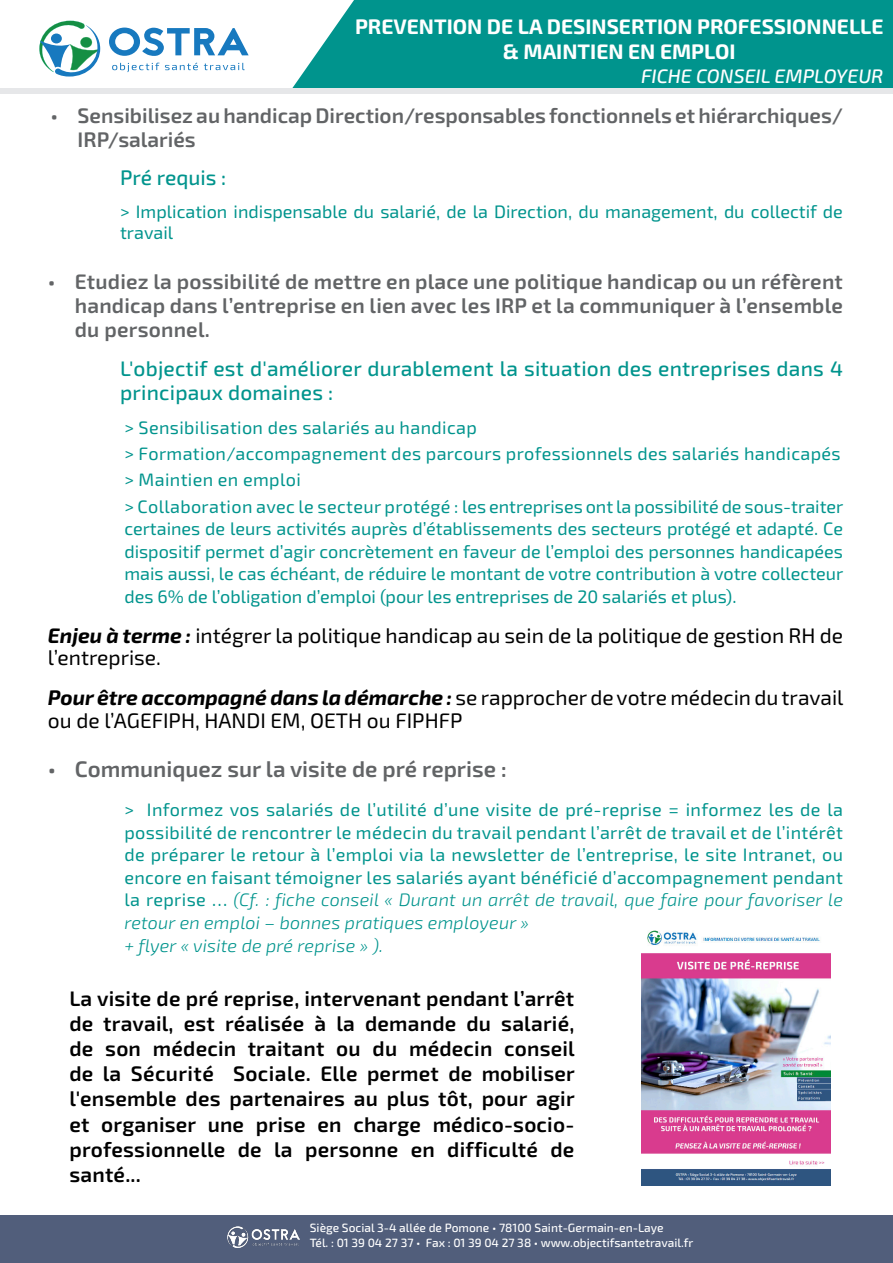
<style>
.page{position:relative;width:893px;height:1263px;background:#fff}
.page>*{position:absolute;margin:0;border:0;box-sizing:border-box;transform-origin:0 0}
.t1{font:600 22.5px "Exo 2";color:#626466}
.t2{font:600 21px/25.2px "Exo 2";letter-spacing:.01em;color:#000;text-align:justify}
.t3{font:600 21px/24px "Exo 2";color:#626466}
.t4{font:21px/22.5px "Exo 2";color:#000}
.t5{font:500 21px/23.4px "Exo 2";letter-spacing:.01em;color:#00948d}
.t6{font:700 21px/25.2px "Exo 2";color:#fff;text-align:center}
.t7{font:italic 500 19.5px "Exo 2";color:#fff}
.t8{font:18px/22.5px "Exo 2";letter-spacing:.02em;color:#00948d;text-align:justify}
.t9{font:18px/21px "Exo 2";color:#00948d}
.t10{font:italic 300 18px "Exo 2";letter-spacing:.01em;color:#00948d}
.t11{font:500 12px/14.4px "Exo 2";color:#fff}
.s1{font-weight:700;font-style:italic}
.s2{font-weight:300;font-style:italic}
</style>
<div class="page">
<div style="left:0;top:1215px;width:893px;height:48px;background:#515e7b"></div>
<div style="left:0;top:0;width:893px;height:88px;background:#00948d"></div>
<svg style="left:0;top:0;width:466px;height:94px;fill:#fff"></svg>
<svg style="left:39px;top:21px;width:61px;height:56px;background:#a3cfcc"></svg>
<div style="left:51px;top:34px;width:11px;height:9px;background:#1779bf;border-radius:50%"></div>
<svg style="left:112px;top:63px;width:47px;height:9px"></svg>
<svg style="left:165px;top:62px;width:33px;height:8px"></svg>
<svg style="left:204px;top:63px;width:41px;height:7px"></svg>
<svg style="left:109px;top:28px;width:140px;height:28px;background:#96c2e2"></svg>
<img style="left:228px;top:1226px;width:72px;height:21px">
<div style="left:0;top:88px;width:893px;height:5px;background:#e6e7e9"></div>
<img style="left:641px;top:930px;width:189px;height:256px">
<p class="t6" style="left:355px;top:15px;width:530px">PREVENTION DE LA DESINSERTION PROFESSIONNELLE &amp; MAINTIEN EN EMPLOI</p>
<p class="t7" style="left:641px;top:65px;width:244px">FICHE CONSEIL EMPLOYEUR</p>
<p class="t3" style="left:78px;top:105px;width:767px;line-height:23.4px;text-indent:-27px">• Sensibilisez au handicap Direction/responsables fonctionnels et hiérarchiques/<br>IRP/salariés</p>
<p class="t5" style="left:120px;top:166px;width:108px">Pré requis :</p>
<p class="t9" style="left:120px;top:202px;width:724px">&gt; Implication indispensable du salarié, de la Direction, du management, du collectif de travail</p>
<p class="t3" style="left:75px;top:270px;width:770px;text-align:justify;text-indent:-27px">• Etudiez la possibilité de mettre en place une politique handicap ou un réfèrent handicap dans l’entreprise en lien avec les IRP et la communiquer à l’ensemble du personnel.</p>
<p class="t5" style="left:120px;top:358px;width:724px">L'objectif est d'améliorer durablement la situation des entreprises dans 4 principaux domaines :</p>
<p class="t8" style="left:124px;top:417px;width:354px">&gt; Sensibilisation des salariés au handicap</p>
<p class="t8" style="left:124px;top:443px;width:718px">&gt; Formation/accompagnement des parcours professionnels des salariés handicapés</p>
<p class="t8" style="left:124px;top:469px;width:178px">&gt; Maintien en emploi</p>
<p class="t8" style="left:124px;top:495px;width:720px">&gt; Collaboration avec le secteur protégé : les entreprises ont la possibilité de sous-traiter certaines de leurs activités auprès d’établissements des secteurs protégé et adapté. Ce dispositif permet d’agir concrètement en faveur de l’emploi des personnes handicapées mais aussi, le cas échéant, de réduire le montant de votre contribution à votre collecteur des 6% de l’obligation d’emploi (pour les entreprises de 20 salariés et plus).</p>
<p class="t4" style="left:48px;top:625px;width:797px"><span class="s1">Enjeu à terme :</span> intégrer la politique handicap au sein de la politique de gestion RH de l’entreprise.</p>
<p class="t4" style="left:48px;top:686px;width:797px;line-height:23.4px"><span class="s1">Pour être accompagné dans la démarche :</span> se rapprocher de votre médecin du travail ou de l’AGEFIPH, HANDI EM, OETH ou FIPHFP</p>
<p class="t1" style="left:48px;top:755px;width:460px">• Communiquez sur la visite de pré reprise :</p>
<p class="t8" style="left:124px;top:799px;width:720px">&gt; Informez vos salariés de l’utilité d’une visite de pré-reprise = informez les de la possibilité de rencontrer le médecin du travail pendant l’arrêt de travail et de l’intérêt de préparer le retour à l’emploi via la newsletter de l’entreprise, le site Intranet, ou encore en faisant témoigner les salariés ayant bénéficié d’accompagnement pendant la reprise … <span class="s2">(Cf. : fiche conseil « Durant un arrêt de travail, que faire pour favoriser le retour en emploi – bonnes pratiques employeur »</span></p>
<p class="t10" style="left:124px;top:935px;width:260px">+ flyer « visite de pré reprise » ).</p>
<p class="t2" style="left:69px;top:986px;width:507px">La visite de pré reprise, intervenant pendant l’arrêt de travail, est réalisée à la demande du salarié, de son médecin traitant ou du médecin conseil de la Sécurité Sociale. Elle permet de mobiliser l'ensemble des partenaires au plus tôt, pour agir et organiser une prise en charge médico-socio&shy;professionnelle de la personne en difficulté de santé...</p>
<p class="t11" style="left:310px;top:1221px;width:385px">Siège Social 3-4 allée de Pomone • 78100 Saint-Germain-en-Laye<br>Tél. : 01 39 04 27 37 • Fax : 01 39 04 27 38 • www.objectifsantetravail.fr</p>
</div>
